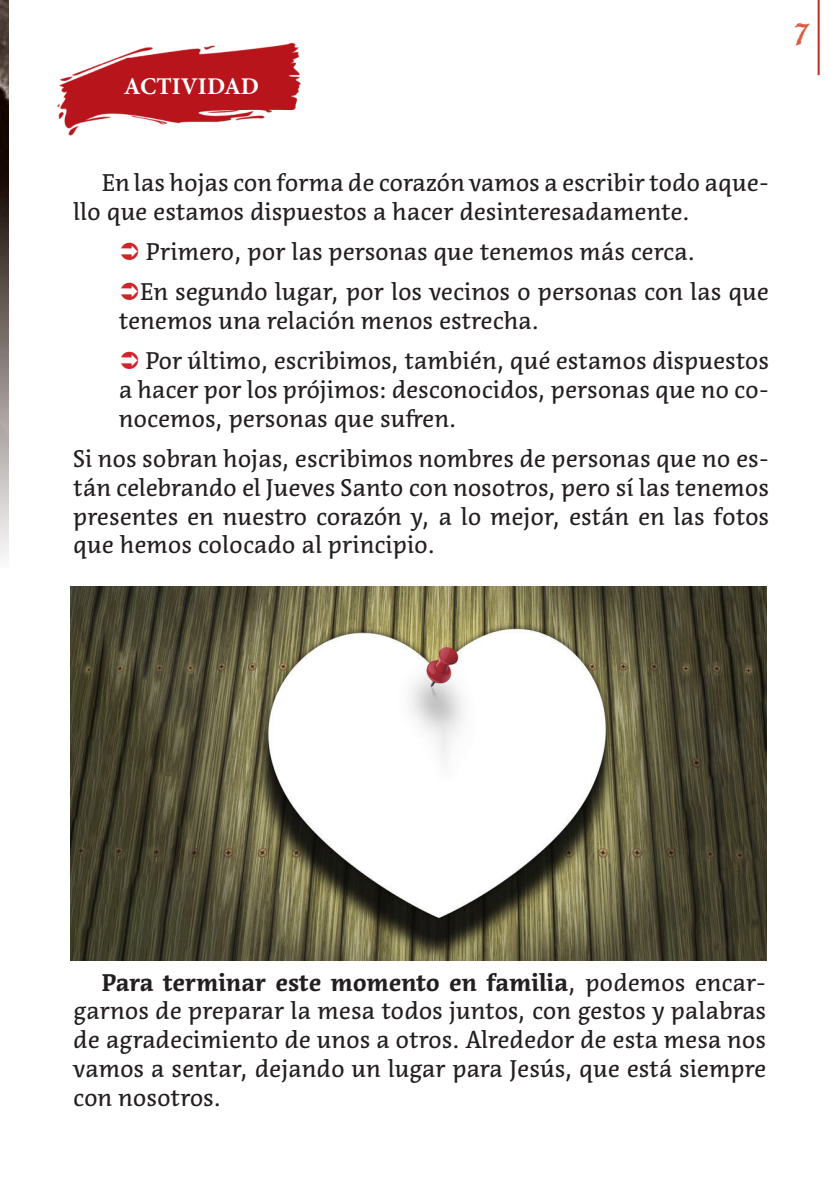
<style>
.page{position:relative;width:840px;height:1191px;background:#fff}
.page>*{position:absolute;margin:0;border:0;box-sizing:border-box;transform-origin:0 0}
.t1{font:34px "Nelson Rugged";color:#da5b44}
.t2{font:24px/28.8px "Acuta";color:#231f20;text-align:justify}
.t3{font:700 24px "Minion Pro";color:#fff}
.s1{font-weight:700}
</style>
<div class="page">
<hr style="left:817px;top:0;width:2px;height:75px;background:#d1232a">
<img style="left:0;top:0;width:9px;height:557px">
<img style="left:70px;top:586px;width:695px;height:374px">
<img style="left:57px;top:42px;width:244px;height:94px">
<p class="t3" style="left:124px;top:69px;width:137px">ACTIVIDAD</p>
<h1 class="t1" style="left:794px;top:11px;width:17px">7</h1>
<p class="t2" style="left:73px;top:168px;width:697px;text-indent:28px">En las hojas con forma de corazón vamos a escribir todo aque&shy;llo que estamos dispuestos a hacer desinteresadamente.</p>
<p class="t2" style="left:146px;top:237px;width:550px">Primero, por las personas que tenemos más cerca.</p>
<p class="t2" style="left:119px;top:277px;width:651px;text-indent:21px">En segundo lugar, por los vecinos o personas con las que tenemos una relación menos estrecha.</p>
<p class="t2" style="left:119px;top:346px;width:651px;text-indent:27px">Por último, escribimos, también, qué estamos dispuestos a hacer por los prójimos: desconocidos, personas que no co&shy;nocemos, personas que sufren.</p>
<p class="t2" style="left:73px;top:444px;width:697px">Si nos sobran hojas, escribimos nombres de personas que no es&shy;tán celebrando el Jueves Santo con nosotros, pero sí las tenemos presentes en nuestro corazón y, a lo mejor, están en las fotos que hemos colocado al principio.</p>
<p class="t2" style="left:73px;top:968px;width:694px;text-indent:28px"><span class="s1">Para terminar este momento en familia</span>, podemos encar&shy;garnos de preparar la mesa todos juntos, con gestos y palabras de agradecimiento de unos a otros. Alrededor de esta mesa nos vamos a sentar, dejando un lugar para Jesús, que está siempre con nosotros.</p>
</div>
